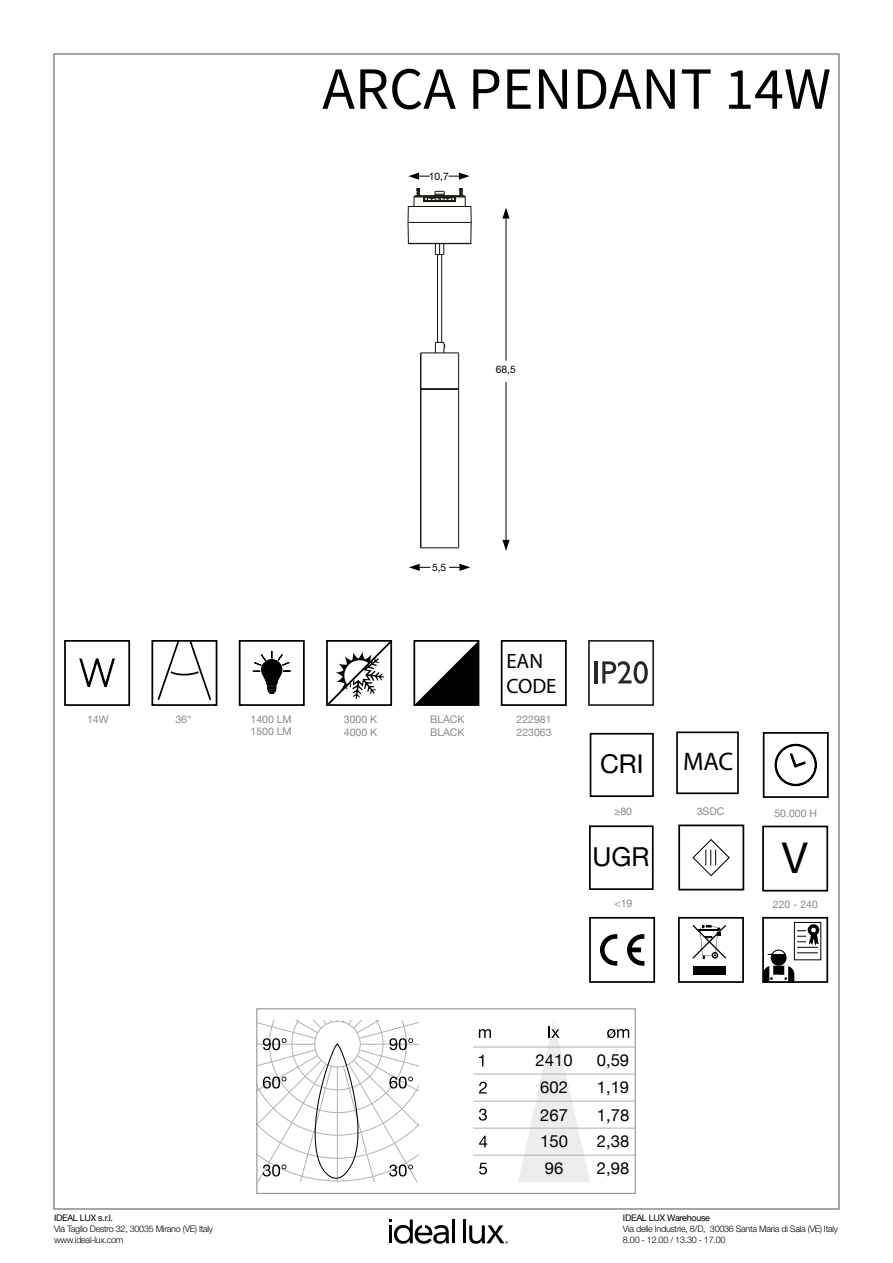
<style>
.page{position:relative;width:893px;height:1263px;background:#fff}
.page>*{position:absolute;margin:0;border:0;box-sizing:border-box;transform-origin:0 0}
.t1{font:60px "Source Sans Pro";color:#000}
.t2{font:42.6px "Helvetica Neue LT Std";color:#000}
.t3{font:26.25px "Helvetica Neue LT Std";color:#000}
.t4{font:26.1px "Helvetica Neue LT Std";color:#000}
.t5{font:25.5px "Myriad Pro";color:#000}
.t6{font:20.85px/25px "Myriad Pro";color:#000}
.t7{font:16.65px/27px "Helvetica Neue";color:#000}
.t8{font:10.5px/12.6px "Helvetica Neue";color:#88898b}
.t9{font:10.35px "Helvetica Neue LT Std";color:#000}
.t10{font:300 9px/10.8px "Helvetica Neue LT Pro";letter-spacing:-.03em;color:#000}
.t11{font:9px "Helvetica Neue";letter-spacing:-.03em;color:#000}
</style>
<div class="page">
<div style="left:588px;top:640px;width:66px;height:66px;border:2px solid #000"></div>
<hr style="left:594px;top:661px;width:4px;height:22px;background:#272727">
<svg style="left:602px;top:661px;width:46px;height:23px"></svg>
<div style="left:763px;top:732px;width:66px;height:66px;border:2px solid #000"></div>
<svg style="left:774px;top:743px;width:43px;height:44px"></svg>
<svg style="left:326px;top:640px;width:67px;height:66px"></svg>
<div style="left:151px;top:640px;width:66px;height:66px;border:2px solid #000"></div>
<svg style="left:156px;top:640px;width:57px;height:60px"></svg>
<div style="left:239px;top:640px;width:66px;height:66px;border:2px solid #000"></div>
<svg style="left:253px;top:651px;width:38px;height:43px"></svg>
<div style="left:64px;top:640px;width:66px;height:66px;border:2px solid #000"></div>
<svg style="left:79px;top:658px;width:36px;height:29px"></svg>
<div style="left:413px;top:640px;width:66px;height:66px;border:2px solid #000"></div>
<svg style="left:414px;top:641px;width:64px;height:64px"></svg>
<div style="left:501px;top:640px;width:66px;height:66px;border:2px solid #000"></div>
<div style="left:676px;top:731px;width:63px;height:63px;border:2px solid #000"></div>
<div style="left:590px;top:733px;width:64px;height:64px;border:2px solid #000"></div>
<div style="left:589px;top:825px;width:65px;height:65px;border:2px solid #000"></div>
<div style="left:762px;top:826px;width:66px;height:65px;border:2px solid #000"></div>
<svg style="left:600px;top:934px;width:17px;height:32px"></svg>
<svg style="left:627px;top:934px;width:17px;height:32px"></svg>
<div style="left:589px;top:917px;width:66px;height:66px;border:2px solid #000"></div>
<div style="left:678px;top:917px;width:66px;height:66px;border:2px solid #000"></div>
<svg style="left:692px;top:925px;width:35px;height:34px"></svg>
<div style="left:693px;top:966px;width:33px;height:8px;background:#000"></div>
<div style="left:771px;top:950px;width:15px;height:16px;background:#000;border-radius:50%"></div>
<svg style="left:765px;top:965px;width:29px;height:15px"></svg>
<svg style="left:768px;top:949px;width:18px;height:6px"></svg>
<div style="left:762px;top:917px;width:66px;height:66px;border:2px solid #000"></div>
<div style="left:794px;top:922px;width:27px;height:38px;border:1px solid #000"></div>
<svg style="left:797px;top:924px;width:23px;height:29px"></svg>
<hr style="left:473px;top:1047px;width:162px;height:1px;background:#b3b2b2">
<hr style="left:473px;top:1074px;width:162px;height:1px;background:#b3b2b2">
<hr style="left:473px;top:1101px;width:162px;height:1px;background:#b3b2b2">
<hr style="left:473px;top:1128px;width:162px;height:1px;background:#b3b2b2">
<hr style="left:473px;top:1155px;width:162px;height:1px;background:#b3b2b2">
<svg style="left:479px;top:1055px;width:4px;height:11px"></svg>
<svg style="left:607px;top:1029px;width:22px;height:9px"></svg>
<svg style="left:518px;top:1022px;width:72px;height:160px"></svg>
<svg style="left:479px;top:1029px;width:12px;height:9px"></svg>
<svg style="left:479px;top:1082px;width:8px;height:11px"></svg>
<svg style="left:479px;top:1109px;width:8px;height:11px"></svg>
<svg style="left:479px;top:1136px;width:8px;height:11px"></svg>
<svg style="left:479px;top:1163px;width:8px;height:11px"></svg>
<svg style="left:258px;top:1020px;width:161px;height:163px"></svg>
<div style="left:256px;top:1008px;width:380px;height:186px;border:1px solid #88898b"></div>
<div style="left:678px;top:824px;width:66px;height:66px;border:2px solid #000"></div>
<svg style="left:692px;top:839px;width:38px;height:37px"></svg>
<hr style="left:420px;top:389px;width:1px;height:159px;background:#121309">
<hr style="left:458px;top:389px;width:1px;height:159px;background:#121309">
<hr style="left:420px;top:353px;width:1px;height:36px;background:#121309">
<hr style="left:458px;top:353px;width:1px;height:36px;background:#121309">
<hr style="left:437px;top:254px;width:1px;height:88px;background:#121309">
<hr style="left:441px;top:254px;width:1px;height:88px;background:#121309">
<hr style="left:421px;top:547px;width:38px;height:1px;background:#121309">
<hr style="left:421px;top:389px;width:38px;height:1px;background:#121309">
<hr style="left:421px;top:388px;width:38px;height:1px;background:#121309">
<hr style="left:421px;top:353px;width:38px;height:1px;background:#121309">
<svg style="left:407px;top:188px;width:65px;height:67px"></svg>
<hr style="left:421px;top:353px;width:1px;height:36px;background:#121309">
<hr style="left:421px;top:389px;width:1px;height:159px;background:#121309">
<svg style="left:435px;top:342px;width:10px;height:11px"></svg>
<svg style="left:408px;top:173px;width:21px;height:7px"></svg>
<svg style="left:449px;top:173px;width:21px;height:7px"></svg>
<hr style="left:506px;top:219px;width:1px;height:141px;background:#000">
<svg style="left:502px;top:208px;width:8px;height:10px"></svg>
<hr style="left:506px;top:382px;width:1px;height:158px;background:#000">
<svg style="left:502px;top:540px;width:8px;height:11px"></svg>
<svg style="left:409px;top:564px;width:21px;height:7px"></svg>
<svg style="left:449px;top:564px;width:21px;height:7px"></svg>
<hr style="left:452px;top:1219px;width:3px;height:24px;background:#000">
<hr style="left:463px;top:1219px;width:3px;height:24px;background:#000">
<svg style="left:389px;top:1219px;width:60px;height:25px"></svg>
<svg style="left:469px;top:1225px;width:39px;height:19px"></svg>
<h1 class="t1" style="left:322px;top:51px;width:510px">ARCA PENDANT 14W</h1>
<p class="t9" style="left:429px;top:170px;width:22px">10,7</p>
<p class="t9" style="left:496px;top:363px;width:22px">68,5</p>
<p class="t9" style="left:432px;top:561px;width:16px">5,5</p>
<h3 class="t6" style="left:506px;top:648px;width:52px">EAN<br>CODE</h3>
<p class="t8" style="left:175px;top:712px;width:17px">36°</p>
<p class="t8" style="left:250px;top:712px;width:43px">1400 LM<br>1500 LM</p>
<p class="t8" style="left:87px;top:712px;width:23px">14W</p>
<p class="t8" style="left:344px;top:713px;width:35px">3000 K<br>4000 K</p>
<p class="t8" style="left:516px;top:712px;width:37px">222981<br>223063</p>
<p class="t8" style="left:430px;top:713px;width:36px">BLACK<br>BLACK</p>
<h3 class="t4" style="left:600px;top:748px;width:45px">CRI</h3>
<h3 class="t5" style="left:683px;top:745px;width:52px">MAC</h3>
<p class="t8" style="left:614px;top:804px;width:19px">≥80</p>
<p class="t8" style="left:697px;top:804px;width:29px">3SDC</p>
<p class="t8" style="left:774px;top:806px;width:44px">50.000 H</p>
<h3 class="t3" style="left:593px;top:841px;width:58px">UGR</h3>
<h2 class="t2" style="left:782px;top:832px;width:28px">V</h2>
<p class="t8" style="left:773px;top:897px;width:46px">220 - 240</p>
<p class="t8" style="left:614px;top:896px;width:19px">&lt;19</p>
<p class="t11" style="left:54px;top:1210px;width:61px">IDEAL LUX s.r.l.</p>
<p class="t10" style="left:54px;top:1223px;width:161px">Via Taglio Destro 32, 30035 Mirano (VE) Italy www.ideal-lux.com</p>
<h3 class="t7" style="left:536px;top:1046px;width:39px">2410<br>602<br>267<br>150<br>96</h3>
<h3 class="t7" style="left:597px;top:1046px;width:34px;text-align:justify">0,59<br>1,19<br>1,78<br>2,38<br>2,98</h3>
<p class="t11" style="left:623px;top:1210px;width:89px">IDEAL LUX Warehouse</p>
<p class="t10" style="left:623px;top:1223px;width:217px">Via delle Industrie, 8/D, 30036 Santa Maria di Sala (VE) Italy<br>8.00 - 12.00 / 13.30 - 17.00</p>
</div>
